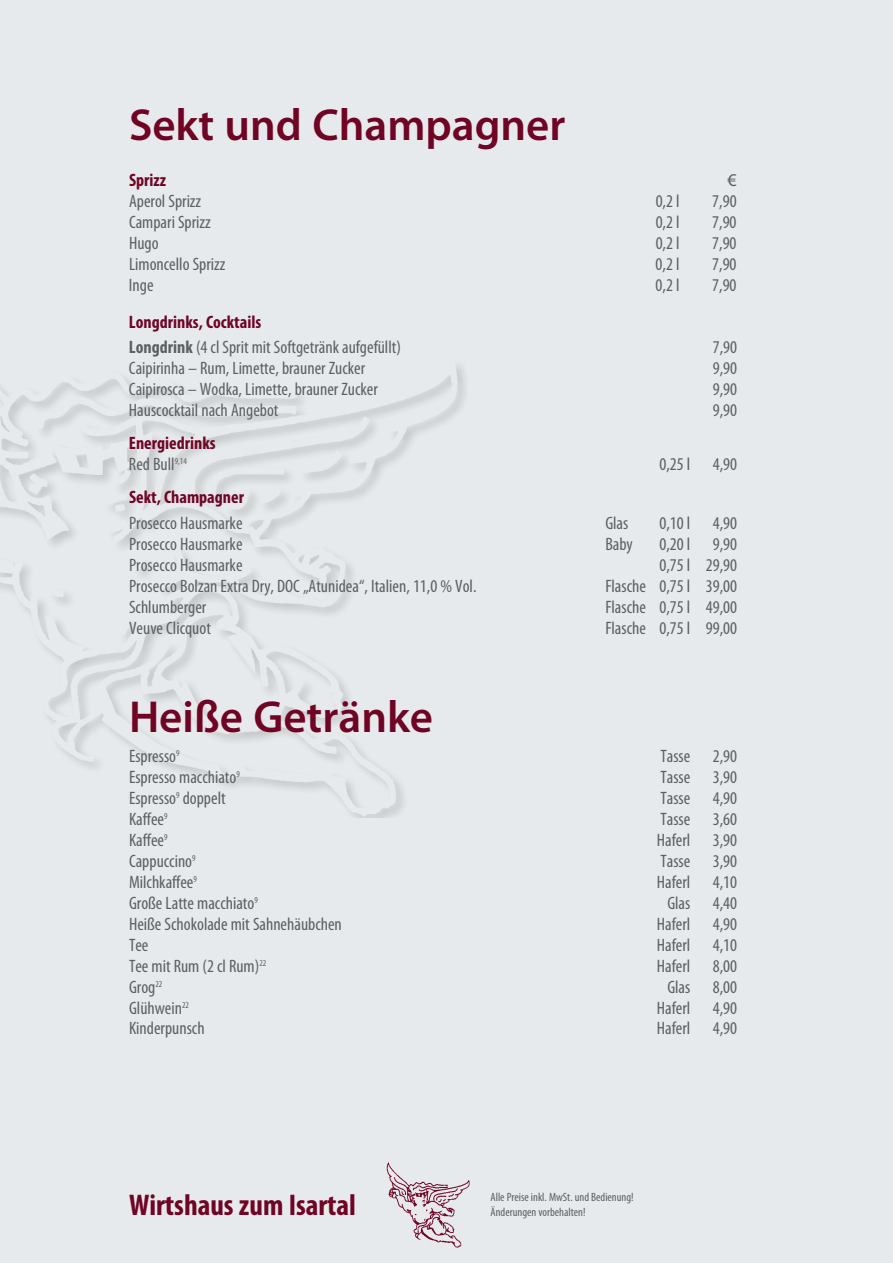
<style>
.page{position:relative;width:893px;height:1263px;background:#e7eaec}
.page>*{position:absolute;margin:0;border:0;box-sizing:border-box;transform-origin:0 0}
.t1{font:600 45px "Myriad Pro";color:#700425}
.t2{font:700 condensed 30px "Myriad Pro";color:#700425}
.t3{font:condensed 18px/25.2px "Myriad Pro";color:#5c6062}
.t4{font:700 condensed 18px/21px "Myriad Pro";color:#700425}
.t5{font:18px "Myriad Pro";color:#5c6062}
.t6{font:condensed 12px "Myriad Pro";color:#5c6062}
.s1{font-weight:700;color:#700425}
.s2{font-weight:700}
.s3{font-weight:400;color:#5c6062}
</style>
<div class="page">
<img style="left:386px;top:1162px;width:84px;height:85px">
<img style="left:0;top:366px;width:465px;height:452px">
<h1 class="t1" style="left:129px;top:100px;width:438px">Sekt und Champagner</h1>
<p class="t4" style="left:129px;top:169px;width:39px">Sprizz</p>
<p class="t5" style="left:727px;top:169px;width:11px">€</p>
<p class="t3" style="left:129px;top:188px;width:74px">Aperol Sprizz</p>
<p class="t3" style="left:656px;top:188px;width:25px">0,2 l</p>
<p class="t3" style="left:712px;top:188px;width:26px">7,90</p>
<p class="t3" style="left:129px;top:209px;width:83px">Campari Sprizz</p>
<p class="t3" style="left:656px;top:209px;width:25px">0,2 l</p>
<p class="t3" style="left:712px;top:209px;width:26px">7,90</p>
<p class="t3" style="left:129px;top:230px;width:31px">Hugo</p>
<p class="t3" style="left:656px;top:230px;width:25px">0,2 l</p>
<p class="t3" style="left:712px;top:230px;width:26px">7,90</p>
<p class="t3" style="left:129px;top:251px;width:98px">Limoncello Sprizz</p>
<p class="t3" style="left:656px;top:251px;width:25px">0,2 l</p>
<p class="t3" style="left:712px;top:251px;width:26px">7,90</p>
<p class="t3" style="left:129px;top:272px;width:26px">Inge</p>
<p class="t3" style="left:656px;top:272px;width:25px">0,2 l</p>
<p class="t3" style="left:712px;top:272px;width:26px">7,90</p>
<p class="t3" style="left:129px;top:309px;width:273px"><span class="s1">Longdrinks, Cocktails<br></span><span class="s2">Longdrink</span> (4 cl Sprit mit Softgetränk aufgefüllt)</p>
<p class="t3" style="left:713px;top:335px;width:26px">7,90</p>
<p class="t3" style="left:129px;top:356px;width:238px">Caipirinha – Rum, Limette, brauner Zucker</p>
<p class="t3" style="left:713px;top:356px;width:26px">9,90</p>
<p class="t3" style="left:129px;top:377px;width:250px">Caipirosca – Wodka, Limette, brauner Zucker</p>
<p class="t3" style="left:713px;top:377px;width:26px">9,90</p>
<p class="t3" style="left:129px;top:398px;width:151px">Hauscocktail nach Angebot</p>
<p class="t3" style="left:713px;top:398px;width:26px">9,90</p>
<p class="t4" style="left:129px;top:433px;width:88px">Energiedrinks<br><span class="s3">Red Bull</span><sup>9,14</sup></p>
<p class="t3" style="left:660px;top:452px;width:79px">0,25 l 4,90</p>
<p class="t4" style="left:129px;top:486px;width:116px">Sekt, Champagner</p>
<p class="t3" style="left:129px;top:510px;width:115px">Prosecco Hausmarke</p>
<p class="t3" style="left:605px;top:510px;width:25px">Glas</p>
<p class="t3" style="left:660px;top:510px;width:79px">0,10 l 4,90</p>
<p class="t3" style="left:129px;top:531px;width:115px">Prosecco Hausmarke</p>
<p class="t3" style="left:605px;top:531px;width:29px">Baby</p>
<p class="t3" style="left:660px;top:531px;width:79px">0,20 l 9,90</p>
<p class="t3" style="left:129px;top:552px;width:115px">Prosecco Hausmarke</p>
<p class="t3" style="left:660px;top:552px;width:79px">0,75 l 29,90</p>
<p class="t3" style="left:129px;top:573px;width:349px">Prosecco Bolzan Extra Dry, DOC „Atunidea“, Italien, 11,0 % Vol.</p>
<p class="t3" style="left:605px;top:573px;width:133px">Flasche 0,75 l 39,00</p>
<p class="t3" style="left:129px;top:594px;width:79px">Schlumberger</p>
<p class="t3" style="left:605px;top:594px;width:133px">Flasche 0,75 l 49,00</p>
<p class="t3" style="left:129px;top:615px;width:83px">Veuve Clicquot</p>
<p class="t3" style="left:605px;top:615px;width:133px">Flasche 0,75 l 99,00</p>
<h1 class="t1" style="left:129px;top:692px;width:306px">Heiße Getränke</h1>
<p class="t3" style="left:129px;top:743px;width:52px">Espresso<sup>9</sup></p>
<p class="t3" style="left:660px;top:743px;width:78px">Tasse 2,90</p>
<p class="t3" style="left:129px;top:764px;width:112px">Espresso macchiato<sup>9</sup></p>
<p class="t3" style="left:660px;top:764px;width:78px">Tasse 3,90</p>
<p class="t3" style="left:129px;top:785px;width:98px">Espresso<sup>9</sup> doppelt</p>
<p class="t3" style="left:660px;top:785px;width:78px">Tasse 4,90</p>
<p class="t3" style="left:129px;top:806px;width:40px">Kaffee<sup>9</sup></p>
<p class="t3" style="left:660px;top:806px;width:78px">Tasse 3,60</p>
<p class="t3" style="left:129px;top:827px;width:40px">Kaffee<sup>9</sup></p>
<p class="t3" style="left:657px;top:827px;width:82px">Haferl 3,90</p>
<p class="t3" style="left:129px;top:848px;width:68px">Cappuccino<sup>9</sup></p>
<p class="t3" style="left:660px;top:848px;width:78px">Tasse 3,90</p>
<p class="t3" style="left:129px;top:869px;width:69px">Milchkaffee<sup>9</sup></p>
<p class="t3" style="left:657px;top:869px;width:82px">Haferl 4,10</p>
<p class="t3" style="left:129px;top:890px;width:130px">Große Latte macchiato<sup>9</sup></p>
<p class="t3" style="left:667px;top:890px;width:71px">Glas 4,40</p>
<p class="t3" style="left:129px;top:911px;width:214px">Heiße Schokolade mit Sahnehäubchen</p>
<p class="t3" style="left:657px;top:911px;width:82px">Haferl 4,90</p>
<p class="t3" style="left:129px;top:932px;width:21px">Tee</p>
<p class="t3" style="left:657px;top:932px;width:82px">Haferl 4,10</p>
<p class="t3" style="left:129px;top:953px;width:139px">Tee mit Rum (2 cl Rum)<sup>22</sup></p>
<p class="t3" style="left:657px;top:953px;width:82px">Haferl 8,00</p>
<p class="t3" style="left:129px;top:974px;width:35px">Grog<sup>22</sup></p>
<p class="t3" style="left:667px;top:974px;width:71px">Glas 8,00</p>
<p class="t3" style="left:129px;top:995px;width:62px">Glühwein<sup>22</sup></p>
<p class="t3" style="left:657px;top:995px;width:82px">Haferl 4,90</p>
<p class="t3" style="left:129px;top:1015px;width:77px">Kinderpunsch</p>
<p class="t3" style="left:657px;top:1015px;width:82px">Haferl 4,90</p>
<h2 class="t2" style="left:129px;top:1186px;width:228px">Wirtshaus zum Isartal</h2>
<p class="t6" style="left:490px;top:1190px;width:145px">Alle Preise inkl. MwSt. und Bedienung!</p>
<p class="t6" style="left:490px;top:1205px;width:97px">Änderungen vorbehalten!</p>
</div>
